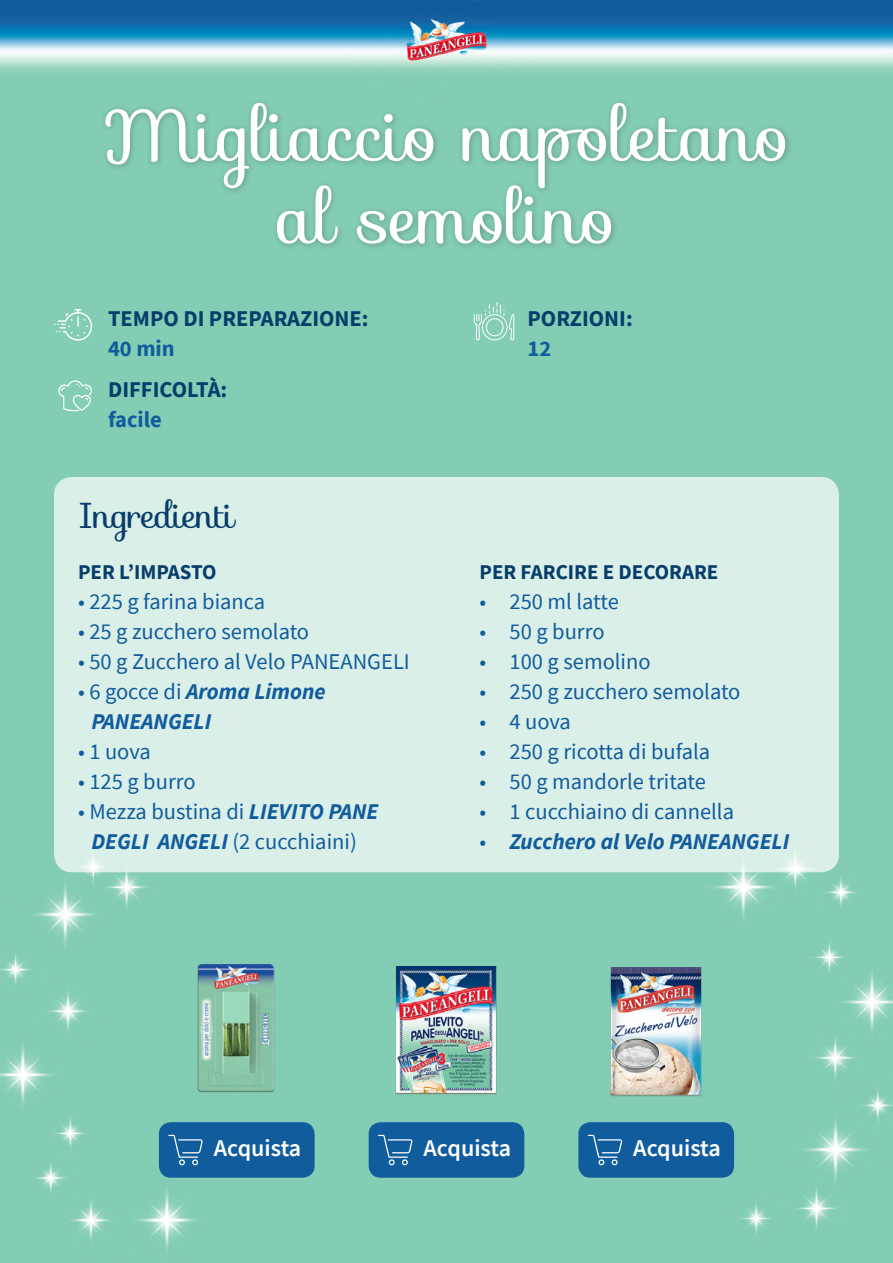
<style>
.page{position:relative;width:893px;height:1263px;background:#fff}
.page>*{position:absolute;margin:0;border:0;box-sizing:border-box;transform-origin:0 0}
.t1{font:72px/82.5px "Sofia";letter-spacing:-.01em;color:#fff;text-align:center}
.t2{font:36px "Sofia";letter-spacing:-.025em;color:#073d6b}
.t3{font:600 24px "Source Sans Pro";color:#fff}
.t4{font:22.5px/30px "Source Sans Pro";color:#115c9d;text-align:center}
.t5{font:italic 700 22.5px/30px "Source Sans Pro";color:#115c9d}
.t6{font:700 22.5px "Source Sans Pro";color:#073d6b}
.t7{font:700 22.5px "Source Sans Pro";color:#115c9d}
.t8{font:700 21px "Source Sans Pro";color:#073d6b}
.s1{font-weight:400;font-style:normal}
.s2{font-weight:700;font-style:italic}
</style>
<div class="page">
<img style="left:0;top:0;width:892px;height:1262px">
<svg style="left:473px;top:302px;width:41px;height:39px;background:#98d5c1"></svg>
<svg style="left:58px;top:380px;width:34px;height:31px"></svg>
<svg style="left:55px;top:309px;width:37px;height:32px"></svg>
<div style="left:54px;top:477px;width:784px;height:395px;background:#d9efe8;border-radius:18px"></div>
<div style="left:100px;top:98px;width:693px;height:153px;background:#2b282b;opacity:.3"></div>
<div style="left:368px;top:1122px;width:156px;height:56px;background:#115c9d;border-radius:12px"></div>
<svg style="left:378px;top:1135px;width:34px;height:30px"></svg>
<img style="left:390px;top:966px;width:112px;height:138px">
<div style="left:578px;top:1122px;width:156px;height:56px;background:#115c9d;border-radius:12px"></div>
<svg style="left:588px;top:1135px;width:34px;height:30px"></svg>
<img style="left:605px;top:968px;width:102px;height:136px">
<div style="left:159px;top:1122px;width:155px;height:56px;background:#115c9d;border-radius:12px"></div>
<svg style="left:168px;top:1135px;width:35px;height:30px"></svg>
<img style="left:184px;top:964px;width:106px;height:140px">
<h1 class="t1" style="left:103px;top:94px;width:689px">Migliaccio napoletano al semolino</h1>
<p class="t6" style="left:108px;top:303px;width:262px">TEMPO DI PREPARAZIONE:</p>
<p class="t7" style="left:108px;top:333px;width:68px">40 min</p>
<p class="t6" style="left:108px;top:375px;width:121px">DIFFICOLTÀ:</p>
<p class="t7" style="left:108px;top:405px;width:55px">facile</p>
<h2 class="t2" style="left:78px;top:488px;width:158px">Ingredienti</h2>
<p class="t8" style="left:78px;top:558px;width:140px">PER L’IMPASTO</p>
<p class="t4" style="left:78px;top:586px;width:189px">• 225 g farina bianca</p>
<p class="t4" style="left:78px;top:616px;width:233px">• 25 g zucchero semolato</p>
<p class="t4" style="left:78px;top:646px;width:333px">• 50 g Zucchero al Velo PANEANGELI</p>
<p class="t5" style="left:91px;top:676px;width:236px;text-indent:-13px"><span class="s1">• 6 gocce di</span> Aroma Limone<br>PANEANGELI</p>
<p class="t4" style="left:78px;top:736px;width:74px">• 1 uova</p>
<p class="t4" style="left:78px;top:766px;width:119px">• 125 g burro</p>
<p class="t4" style="left:78px;top:796px;width:302px">• Mezza bustina di <span class="s2">LIEVITO PANE<br>DEGLI ANGELI</span> (2 cucchiaini)</p>
<p class="t6" style="left:527px;top:303px;width:107px">PORZIONI:</p>
<p class="t7" style="left:527px;top:333px;width:25px">12</p>
<p class="t8" style="left:479px;top:558px;width:240px">PER FARCIRE E DECORARE</p>
<p class="t4" style="left:479px;top:586px;width:141px">• 250 ml latte</p>
<p class="t4" style="left:479px;top:616px;width:126px">• 50 g burro</p>
<p class="t4" style="left:479px;top:646px;width:173px">• 100 g semolino</p>
<p class="t4" style="left:479px;top:676px;width:262px">• 250 g zucchero semolato</p>
<p class="t4" style="left:479px;top:706px;width:93px">• 4 uova</p>
<p class="t4" style="left:479px;top:736px;width:232px">• 250 g ricotta di bufala</p>
<p class="t4" style="left:479px;top:766px;width:228px">• 50 g mandorle tritate</p>
<p class="t4" style="left:479px;top:796px;width:256px">• 1 cucchiaino di cannella</p>
<p class="t5" style="left:479px;top:826px;width:311px"><span class="s1">•</span> Zucchero al Velo PANEANGELI</p>
<p class="t3" style="left:214px;top:1133px;width:89px">Acquista</p>
<p class="t3" style="left:423px;top:1133px;width:89px">Acquista</p>
<p class="t3" style="left:633px;top:1133px;width:89px">Acquista</p>
</div>
